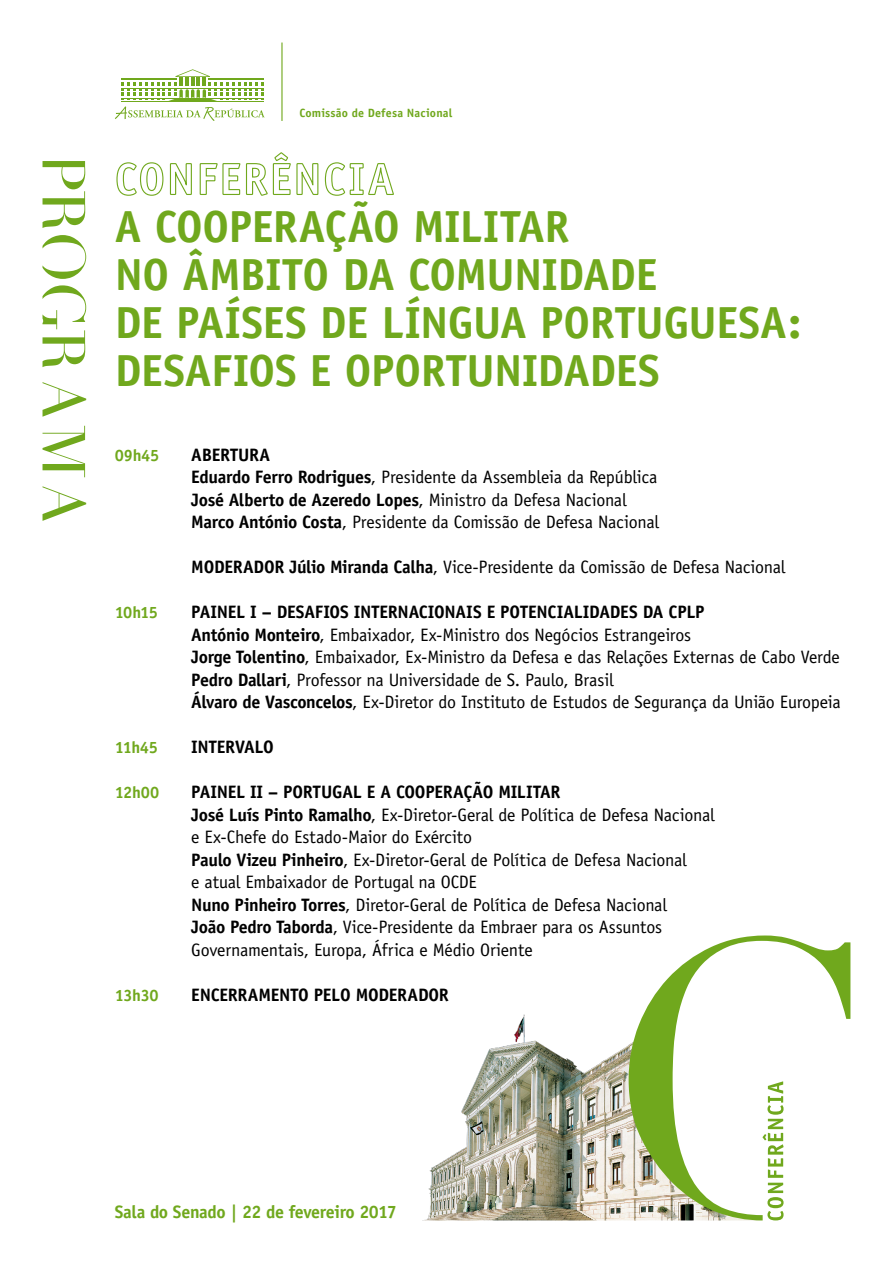
<style>
.page{position:relative;width:893px;height:1263px;background:#fff}
.page>*{position:absolute;margin:0;border:0;box-sizing:border-box;transform-origin:0 0}
.t1{font:700 45px/48px "Officina Sans";letter-spacing:-.01em;color:#70a81d}
.t2{font:18px/22.5px "Officina Sans";letter-spacing:-.015em;color:#000}
.t3{font:700 18px "Officina Sans";letter-spacing:-.015em;color:#000}
.t4{font:700 18px "Officina Sans";letter-spacing:-.02em;color:#70a81d}
.t5{font:700 16.5px "Officina Sans";letter-spacing:-.025em;color:#70a81d}
.t6{font:700 12px "Officina Sans";letter-spacing:.015em;color:#70a81d}
.s1{font-weight:700}
.s2{font-weight:400}
</style>
<div class="page">
<img style="left:425px;top:1014px;width:204px;height:206px">
<svg style="left:629px;top:935px;width:221px;height:285px"></svg>
<svg style="left:115px;top:69px;width:150px;height:52px"></svg>
<hr style="left:122px;top:78px;width:55px;height:1px;background:#70a81d">
<hr style="left:209px;top:78px;width:55px;height:1px;background:#70a81d">
<hr style="left:281px;top:43px;width:2px;height:78px;background:#70a81d">
<svg style="left:116px;top:162px;width:76px;height:34px"></svg>
<svg style="left:199px;top:152px;width:195px;height:44px"></svg>
<svg style="left:43px;top:161px;width:43px;height:360px"></svg>
<p class="t6" style="left:299px;top:106px;width:155px">Comissão de Defesa Nacional</p>
<p class="t1" style="left:115px;top:203px;width:456px">A COOPERAÇÃO MILITAR</p>
<p class="t1" style="left:115px;top:251px;width:688px">NO ÂMBITO DA COMUNIDADE<br>DE PAÍSES DE LÍNGUA PORTUGUESA:<br>DESAFIOS E OPORTUNIDADES</p>
<p class="t5" style="left:115px;top:445px;width:46px">09h45</p>
<p class="t3" style="left:191px;top:443px;width:80px">ABERTURA</p>
<p class="t2" style="left:191px;top:466px;width:468px"><span class="s1">Eduardo Ferro Rodrigues</span>, Presidente da Assembleia da República</p>
<p class="t3" style="left:191px;top:488px;width:437px">José Alberto de Azeredo Lopes<span class="s2">, Ministro da Defesa Nacional</span></p>
<p class="t2" style="left:191px;top:511px;width:469px"><span class="s1">Marco António Costa</span>, Presidente da Comissão de Defesa Nacional</p>
<p class="t2" style="left:191px;top:556px;width:596px"><span class="s1">MODERADOR Júlio Miranda Calha</span>, Vice-Presidente da Comissão de Defesa Nacional</p>
<p class="t5" style="left:115px;top:602px;width:45px">10h15</p>
<p class="t3" style="left:191px;top:601px;width:515px">PAINEL I – DESAFIOS INTERNACIONAIS E POTENCIALIDADES DA CPLP</p>
<p class="t2" style="left:191px;top:623px;width:501px"><span class="s1">António Monteiro</span>, Embaixador, Ex-Ministro dos Negócios Estrangeiros</p>
<p class="t2" style="left:191px;top:646px;width:650px"><span class="s1">Jorge Tolentino</span>, Embaixador, Ex-Ministro da Defesa e das Relações Externas de Cabo Verde</p>
<p class="t2" style="left:191px;top:668px;width:424px"><span class="s1">Pedro Dallari</span>, Professor na Universidade de S. Paulo, Brasil</p>
<p class="t2" style="left:191px;top:691px;width:651px"><span class="s1">Álvaro de Vasconcelos</span>, Ex-Diretor do Instituto de Estudos de Segurança da União Europeia</p>
<p class="t5" style="left:115px;top:737px;width:45px">11h45</p>
<p class="t3" style="left:191px;top:736px;width:84px">INTERVALO</p>
<p class="t5" style="left:115px;top:782px;width:46px">12h00</p>
<p class="t3" style="left:191px;top:781px;width:371px">PAINEL II – PORTUGAL E A COOPERAÇÃO MILITAR</p>
<p class="t2" style="left:191px;top:803px;width:525px"><span class="s1">José Luís Pinto Ramalho</span>, Ex-Diretor-Geral de Política de Defesa Nacional e Ex-Chefe do Estado-Maior do Exército</p>
<p class="t2" style="left:191px;top:848px;width:497px"><span class="s1">Paulo Vizeu Pinheiro</span>, Ex-Diretor-Geral de Política de Defesa Nacional</p>
<p class="t2" style="left:191px;top:871px;width:287px">e atual Embaixador de Portugal na OCDE</p>
<p class="t2" style="left:191px;top:893px;width:477px"><span class="s1">Nuno Pinheiro Torres</span>, Diretor-Geral de Política de Defesa Nacional</p>
<p class="t2" style="left:191px;top:916px;width:472px"><span class="s1">João Pedro Taborda</span>, Vice-Presidente da Embraer para os Assuntos<br>Governamentais, Europa, África e Médio Oriente</p>
<p class="t5" style="left:115px;top:985px;width:45px">13h30</p>
<p class="t3" style="left:191px;top:983px;width:259px">ENCERRAMENTO PELO MODERADOR</p>
<p class="t4" style="left:115px;top:1201px;width:283px">Sala do Senado | 22 de fevereiro 2017</p>
</div>
